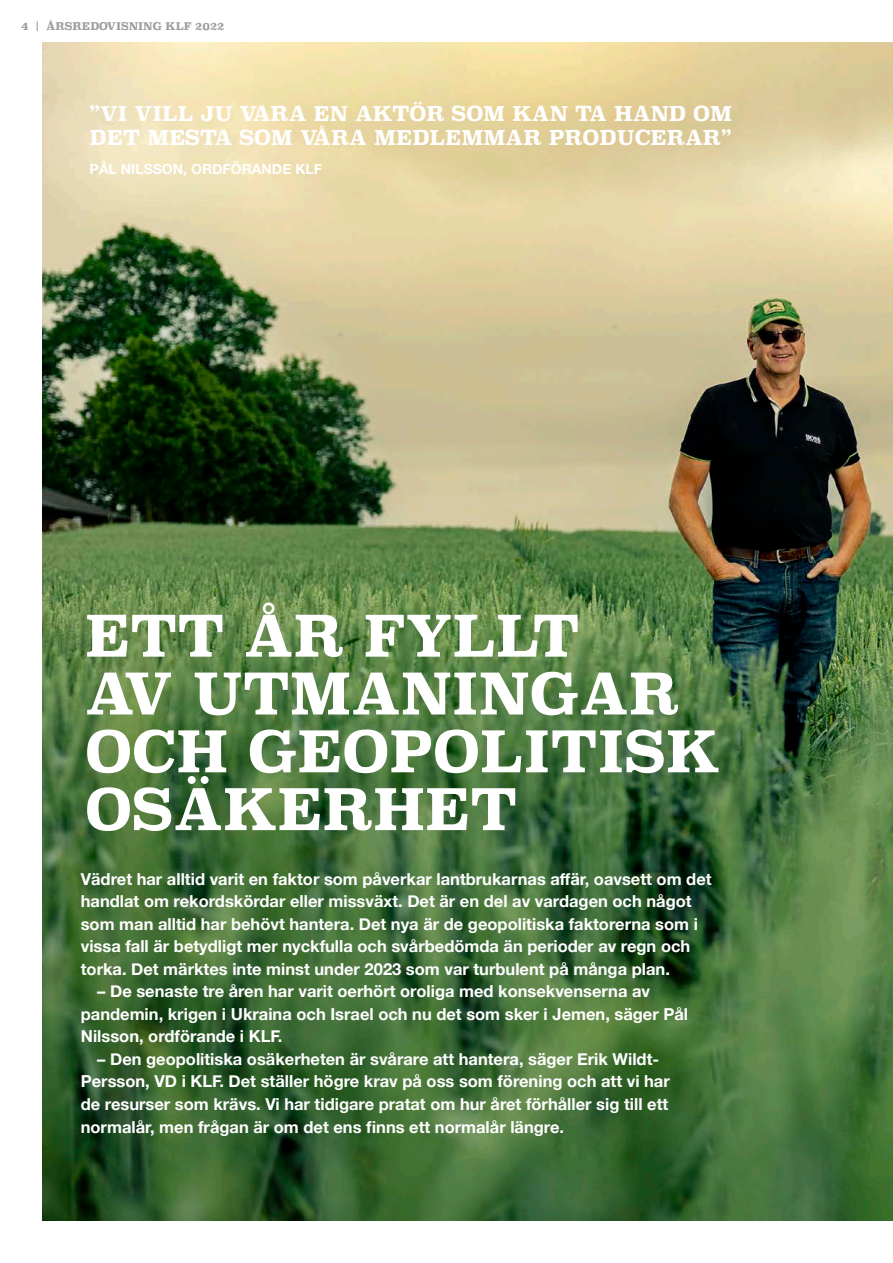
<style>
.page{position:relative;width:893px;height:1263px;background:#fff}
.page>*{position:absolute;margin:0;border:0;box-sizing:border-box;transform-origin:0 0}
.t1{font:700 56.4px/57.8px "Superclarendon";color:#fff}
.t2{font:700 20.25px/24.3px "Superclarendon";color:#fff}
.t3{font:700 16.5px/22.5px "Helvetica Neue";color:#fff}
.t4{font:700 14.1px "Helvetica Neue";color:#fff}
.t5{font:700 10.5px "Superclarendon";color:#9c9d9d}
</style>
<div class="page">
<img style="left:43px;top:43px;width:850px;height:1177px">
<p class="t5" style="left:21px;top:19px;width:205px">4 | ÅRSREDOVISNING KLF 2022</p>
<p class="t2" style="left:90px;top:102px;width:644px">”VI VILL JU VARA EN AKTÖR SOM KAN TA HAND OM<br>DET MESTA SOM VÅRA MEDLEMMAR PRODUCERAR”</p>
<p class="t4" style="left:90px;top:158px;width:234px">PÅL NILSSON, ORDFÖRANDE KLF</p>
<h1 class="t1" style="left:85px;top:610px;width:637px">ETT ÅR FYLLT<br>AV UTMANINGAR<br>OCH GEOPOLITISK<br>OSÄKERHET</h1>
<p class="t3" style="left:81px;top:868px;width:632px">Vädret har alltid varit en faktor som påverkar lantbrukarnas affär, oavsett om det handlat om rekordskördar eller missväxt. Det är en del av vardagen och något som man alltid har behövt hantera. Det nya är de geopolitiska faktorerna som i vissa fall är betydligt mer nyckfulla och svårbedömda än perioder av regn och torka. Det märktes inte minst under 2023 som var turbulent på många plan.</p>
<p class="t3" style="left:81px;top:981px;width:609px;text-indent:16px">– De senaste tre åren har varit oerhört oroliga med konsekvenserna av pandemin, krigen i Ukraina och Israel och nu det som sker i Jemen, säger Pål<br>Nilsson, ordförande i KLF.</p>
<p class="t3" style="left:81px;top:1048px;width:591px;text-indent:16px">– Den geopolitiska osäkerheten är svårare att hantera, säger Erik Wildt-Persson, VD i KLF. Det ställer högre krav på oss som förening och att vi har de resurser som krävs. Vi har tidigare pratat om hur året förhåller sig till ett normalår, men frågan är om det ens finns ett normalår längre.</p>
</div>
